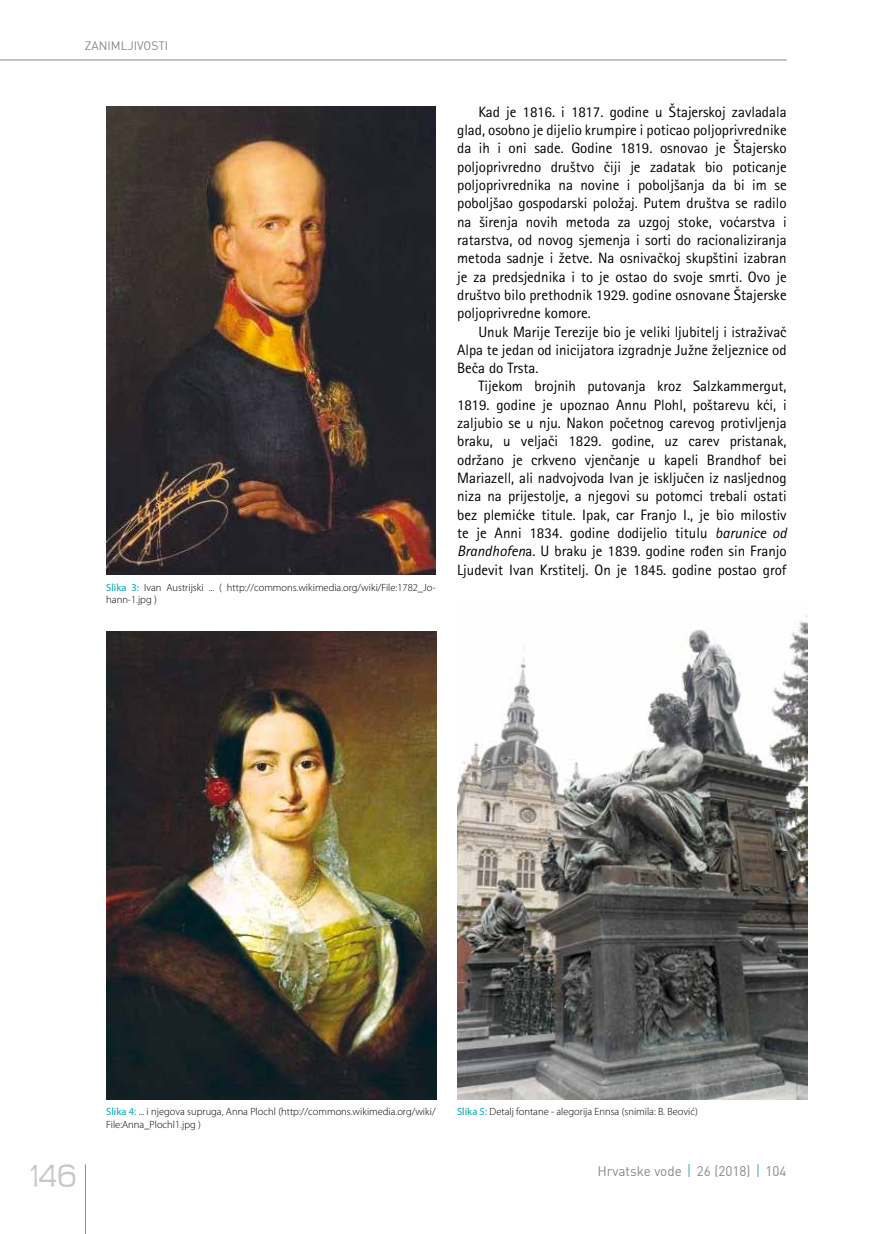
<style>
.page{position:relative;width:893px;height:1234px;background:#fff}
.page>*{position:absolute;margin:0;border:0;box-sizing:border-box;transform-origin:0 0}
.t1{font:300 36px "Teen";color:#c6c7c8}
.t2{font:15px/18.3px "Rotis Sans Serifklemy";color:#000;text-align:justify}
.t3{font:13.5px "DIN";color:#87888a}
.t4{font:12px "DIN";color:#87888a}
.t5{font:300 10.5px/12px "Myriad Pro";color:#000}
.s1{font-weight:400;color:#00a5b7}
.s2{font-style:italic}
</style>
<div class="page">
<hr style="left:85px;top:1164px;width:1px;height:69px;background:#87888a">
<hr style="left:0;top:60px;width:787px;height:1px;background:#87888a">
<svg style="left:689px;top:1164px;width:1px;height:12px"></svg>
<svg style="left:757px;top:1164px;width:2px;height:12px"></svg>
<img style="left:106px;top:106px;width:330px;height:468px">
<img style="left:106px;top:631px;width:330px;height:467px">
<img style="left:457px;top:615px;width:351px;height:483px">
<p class="t4" style="left:85px;top:37px;width:85px">ZANIMLJIVOSTI</p>
<p class="t5" style="left:106px;top:581px;width:331px"><span class="s1">Slika 3:</span> Ivan Austrijski ... ( http://commons.wikimedia.org/wiki/File:1782_Jo&shy;hann-1.jpg )</p>
<p class="t2" style="left:457px;top:102px;width:331px;text-indent:21px">Kad je 1816. i 1817. godine u Štajerskoj zavladala glad, osobno je dijelio krumpire i poticao poljoprivrednike da ih i oni sade. Godine 1819. osnovao je Štajersko poljoprivredno društvo čiji je zadatak bio poticanje poljoprivrednika na novine i poboljšanja da bi im se poboljšao gospodarski položaj. Putem društva se radilo na širenja novih metoda za uzgoj stoke, voćarstva i ratarstva, od novog sjemenja i sorti do racionaliziranja metoda sadnje i žetve. Na osnivačkoj skupštini izabran je za predsjednika i to je ostao do svoje smrti. Ovo je društvo bilo prethodnik 1929. godine osnovane Štajerske poljoprivredne komore.</p>
<p class="t2" style="left:457px;top:322px;width:331px;text-indent:21px">Unuk Marije Terezije bio je veliki ljubitelj i istraživač Alpa te jedan od inicijatora izgradnje Južne željeznice od Beča do Trsta.</p>
<p class="t2" style="left:457px;top:377px;width:331px;text-indent:21px">Tijekom brojnih putovanja kroz Salzkammergut, 1819. godine je upoznao Annu Plohl, poštarevu kći, i zaljubio se u nju. Nakon početnog carevog protivljenja braku, u veljači 1829. godine, uz carev pristanak, održano je crkveno vjenčanje u kapeli Brandhof bei Mariazell, ali nadvojvoda Ivan je isključen iz nasljednog niza na prijestolje, a njegovi su potomci trebali ostati bez plemićke titule. Ipak, car Franjo I., je bio milostiv te je Anni 1834. godine dodijelio titulu <span class="s2">barunice od Brandhofen</span>a. U braku je 1839. godine rođen sin Franjo Ljudevit Ivan Krstitelj. On je 1845. godine postao grof</p>
<p class="t5" style="left:106px;top:1105px;width:331px"><span class="s1">Slika 4:</span> ... i njegova supruga, Anna Plochl (http://commons.wikimedia.org/wiki/<br>File:Anna_Plochl1.jpg )</p>
<p class="t5" style="left:457px;top:1105px;width:242px"><span class="s1">Slika 5:</span> Detalj fontane - alegorija Ennsa (snimila: B. Beović)</p>
<h1 class="t1" style="left:30px;top:1156px;width:48px">146</h1>
<p class="t3" style="left:597px;top:1161px;width:191px">Hrvatske vode 26 (2018) 104</p>
</div>
